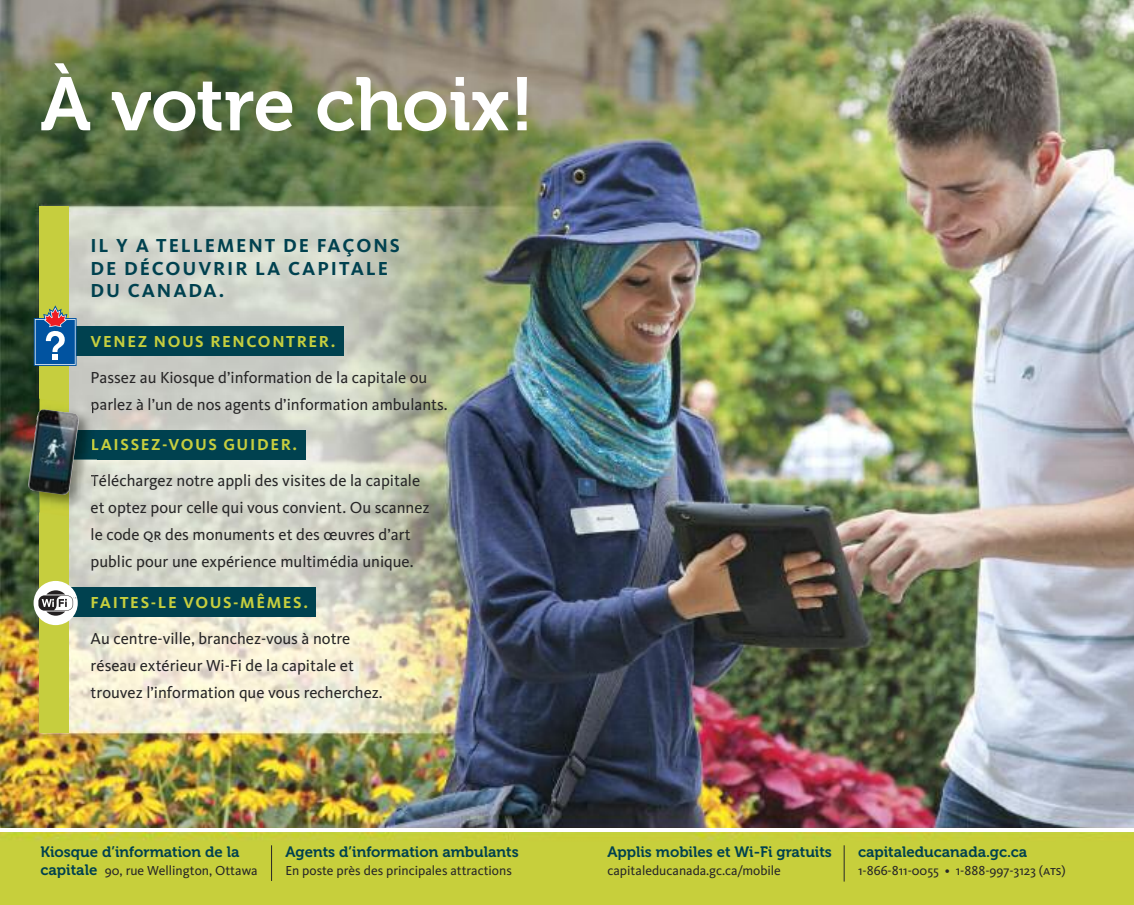
<style>
.page{position:relative;width:1134px;height:905px;background:#fff}
.page>*{position:absolute;margin:0;border:0;box-sizing:border-box;transform-origin:0 0}
.t1{font:75px "Museo 700";letter-spacing:-.01em;color:#fff}
.t2{font:700 19.5px/22.5px "Kievit";letter-spacing:.1em;color:#00414f}
.t3{font:16.5px/27px "Kievit";color:#272627}
.t4{font:700 16.5px "Kievit";letter-spacing:.1em;color:#c6ce3e}
.t5{font:15px "Museo 700";color:#00414f}
.t6{font:13.5px "Kievit";color:#272627}
.s1{font-family:"Kievit Book SC"}
.s2{font-family:"Museo 700";font-size:15px;color:#00414f}
</style>
<div class="page">
<img style="left:0;top:0;width:1134px;height:904px">
<hr style="left:271px;top:845px;width:1px;height:35px;background:#272627">
<hr style="left:844px;top:845px;width:1px;height:36px;background:#272627">
<hr style="left:0;top:828px;width:1134px;height:3px;background:#fff">
<div style="left:40px;top:206px;width:29px;height:526px;background:#c6ce3e"></div>
<div style="left:60px;top:587px;width:256px;height:30px;background:#00414f"></div>
<div style="left:60px;top:430px;width:245px;height:29px;background:#00414f"></div>
<div style="left:60px;top:326px;width:284px;height:29px;background:#00414f"></div>
<svg style="left:34px;top:305px;width:43px;height:61px;background:#52799b"></svg>
<div style="left:34px;top:581px;width:44px;height:44px;background:#fff;border-radius:50%"></div>
<svg style="left:38px;top:590px;width:38px;height:25px"></svg>
<img style="left:69px;top:459px;width:28px;height:60px">
<img style="left:69px;top:403px;width:35px;height:27px">
<img style="left:16px;top:397px;width:24px;height:115px">
<img style="left:40px;top:494px;width:29px;height:12px">
<svg style="left:92px;top:406px;width:12px;height:7px"></svg>
<svg style="left:92px;top:439px;width:7px;height:11px"></svg>
<svg style="left:91px;top:474px;width:4px;height:9px"></svg>
<img style="left:28px;top:409px;width:51px;height:85px">
<h1 class="t1" style="left:40px;top:77px;width:495px">À votre choix!</h1>
<p class="t2" style="left:90px;top:236px;width:311px">IL Y A TELLEMENT DE FAÇONS<br>DE DÉCOUVRIR LA CAPITALE<br>DU CANADA.</p>
<p class="t4" style="left:91px;top:335px;width:246px">VENEZ NOUS RENCONTRER.</p>
<p class="t3" style="left:91px;top:365px;width:359px">Passez au Kiosque d’information de la capitale ou parlez à l’un de nos agents d’information ambulants.</p>
<p class="t4" style="left:91px;top:439px;width:208px">LAISSEZ-VOUS GUIDER.</p>
<p class="t3" style="left:91px;top:469px;width:341px">Téléchargez notre appli des visites de la capitale et optez pour celle qui vous convient. Ou scannez le code <span class="s1">qr</span> des monuments et des œuvres d’art public pour une expérience multimédia unique.</p>
<p class="t4" style="left:91px;top:596px;width:219px">FAITES-LE VOUS-MÊMES.</p>
<p class="t3" style="left:91px;top:626px;width:294px">Au centre-ville, branchez-vous à notre réseau extérieur Wi-Fi de la capitale et trouvez l’information que vous recherchez.</p>
<p class="t5" style="left:40px;top:846px;width:201px">Kiosque d’information de la</p>
<p class="t6" style="left:41px;top:866px;width:219px"><span class="s2">capitale</span> 90, rue Wellington, Ottawa</p>
<p class="t5" style="left:285px;top:846px;width:235px">Agents d’information ambulants</p>
<p class="t6" style="left:285px;top:866px;width:228px">En poste près des principales attractions</p>
<p class="t5" style="left:608px;top:846px;width:226px">Applis mobiles et Wi-Fi gratuits</p>
<p class="t6" style="left:608px;top:866px;width:175px">capitaleducanada.gc.ca/mobile</p>
<p class="t5" style="left:858px;top:846px;width:171px">capitaleducanada.gc.ca</p>
<p class="t6" style="left:858px;top:866px;width:209px">1-866-811-0055 • 1-888-997-3123 (<span class="s1">ats</span>)</p>
</div>
